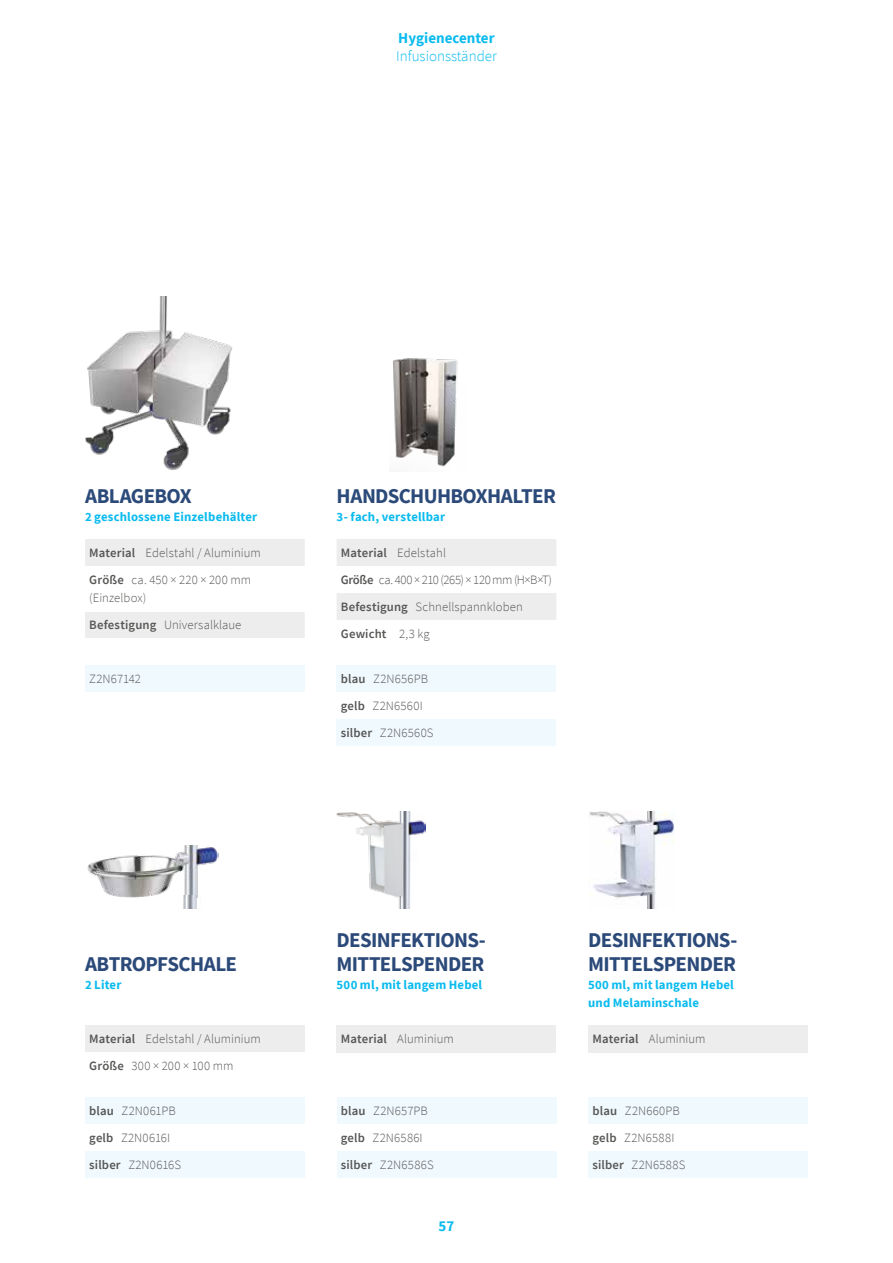
<style>
.page{position:relative;width:893px;height:1263px;background:#fff}
.page>*{position:absolute;margin:0;border:0;box-sizing:border-box;transform-origin:0 0}
.t1{font:700 21px/24px "Source Sans Pro";letter-spacing:-.03em;color:#2c4a79}
.t2{font:300 15px "Source Sans Pro";color:#0bbbef}
.t3{font:700 15px "Source Sans Pro";color:#0bbbef}
.t4{font:300 12.75px/27px "Source Sans Pro";letter-spacing:.01em;color:#575756}
.t5{font:700 12.75px/18px "Source Sans Pro";letter-spacing:.015em;color:#0bbbef}
.s1{font-weight:600}
</style>
<div class="page">
<div style="left:85px;top:1097px;width:220px;height:27px;background:#f0f9fe"></div>
<div style="left:85px;top:1151px;width:220px;height:27px;background:#f0f9fe"></div>
<div style="left:337px;top:1097px;width:219px;height:27px;background:#f0f9fe"></div>
<div style="left:337px;top:1151px;width:219px;height:27px;background:#f0f9fe"></div>
<div style="left:588px;top:1097px;width:220px;height:27px;background:#f0f9fe"></div>
<div style="left:588px;top:1151px;width:220px;height:27px;background:#f0f9fe"></div>
<div style="left:85px;top:1025px;width:220px;height:27px;background:#ededed"></div>
<div style="left:337px;top:1025px;width:219px;height:27px;background:#ededed"></div>
<div style="left:588px;top:1025px;width:220px;height:27px;background:#ededed"></div>
<div style="left:85px;top:665px;width:220px;height:27px;background:#f0f9fe"></div>
<div style="left:85px;top:539px;width:220px;height:99px;background:#ededed"></div>
<div style="left:85px;top:566px;width:220px;height:45px;background:#fff"></div>
<svg style="left:337px;top:539px;width:219px;height:81px"></svg>
<img style="left:87px;top:845px;width:132px;height:52px">
<img style="left:178px;top:896px;width:41px;height:12px">
<img style="left:337px;top:811px;width:88px;height:97px">
<img style="left:589px;top:811px;width:85px;height:97px">
<img style="left:85px;top:296px;width:148px;height:174px">
<div style="left:337px;top:665px;width:219px;height:27px;background:#f0f9fe"></div>
<div style="left:337px;top:719px;width:219px;height:27px;background:#f0f9fe"></div>
<img style="left:393px;top:358px;width:65px;height:109px">
<p class="t3" style="left:398px;top:28px;width:98px">Hygienecenter</p>
<p class="t2" style="left:396px;top:47px;width:102px">Infusionsständer</p>
<h1 class="t1" style="left:85px;top:484px;width:108px">ABLAGEBOX</h1>
<p class="t5" style="left:85px;top:508px;width:174px">2 geschlossene Einzelbehälter</p>
<h1 class="t1" style="left:337px;top:484px;width:221px">HANDSCHUHBOXHALTER</h1>
<p class="t5" style="left:337px;top:508px;width:110px">3- fach, verstellbar</p>
<p class="t4" style="left:89px;top:539px;width:173px"><span class="s1">Material</span> Edelstahl / Aluminium<br><span class="s1">Größe</span> ca. 450 × 220 × 200 mm</p>
<p class="t4" style="left:89px;top:584px;width:154px">(Einzelbox)<br><span class="s1">Befestigung</span> Universalklaue</p>
<p class="t4" style="left:341px;top:539px;width:213px"><span class="s1">Material</span> Edelstahl<br><span class="s1">Größe</span> ca. 400 × 210 (265) × 120 mm (H×B×T)<br><span class="s1">Befestigung</span> Schnellspannkloben<br><span class="s1">Gewicht</span> 2,3 kg</p>
<p class="t4" style="left:89px;top:665px;width:53px">Z2N67142</p>
<p class="t4" style="left:341px;top:665px;width:94px"><span class="s1">blau</span> Z2N656PB <span class="s1">gelb</span> Z2N6560I <span class="s1">silber</span> Z2N6560S</p>
<h1 class="t1" style="left:85px;top:952px;width:153px">ABTROPFSCHALE</h1>
<p class="t5" style="left:85px;top:976px;width:38px">2 Liter</p>
<h1 class="t1" style="left:337px;top:928px;width:149px">DESINFEKTIONS-<br>MITTELSPENDER</h1>
<p class="t5" style="left:337px;top:976px;width:147px">500 ml, mit langem Hebel</p>
<h1 class="t1" style="left:588px;top:928px;width:149px">DESINFEKTIONS-<br>MITTELSPENDER</h1>
<p class="t5" style="left:588px;top:976px;width:147px">500 ml, mit langem Hebel und Melaminschale</p>
<p class="t4" style="left:89px;top:1025px;width:173px"><span class="s1">Material</span> Edelstahl / Aluminium<br><span class="s1">Größe</span> 300 × 200 × 100 mm</p>
<p class="t4" style="left:341px;top:1025px;width:114px"><span class="s1">Material</span> Aluminium</p>
<p class="t4" style="left:592px;top:1025px;width:114px"><span class="s1">Material</span> Aluminium</p>
<p class="t4" style="left:89px;top:1097px;width:93px"><span class="s1">blau</span> Z2N061PB <span class="s1">gelb</span> Z2N0616I <span class="s1">silber</span> Z2N0616S</p>
<p class="t4" style="left:341px;top:1097px;width:94px"><span class="s1">blau</span> Z2N657PB <span class="s1">gelb</span> Z2N6586I <span class="s1">silber</span> Z2N6586S</p>
<p class="t4" style="left:592px;top:1097px;width:94px"><span class="s1">blau</span> Z2N660PB <span class="s1">gelb</span> Z2N6588I <span class="s1">silber</span> Z2N6588S</p>
<p class="t3" style="left:439px;top:1216px;width:17px">57</p>
</div>
